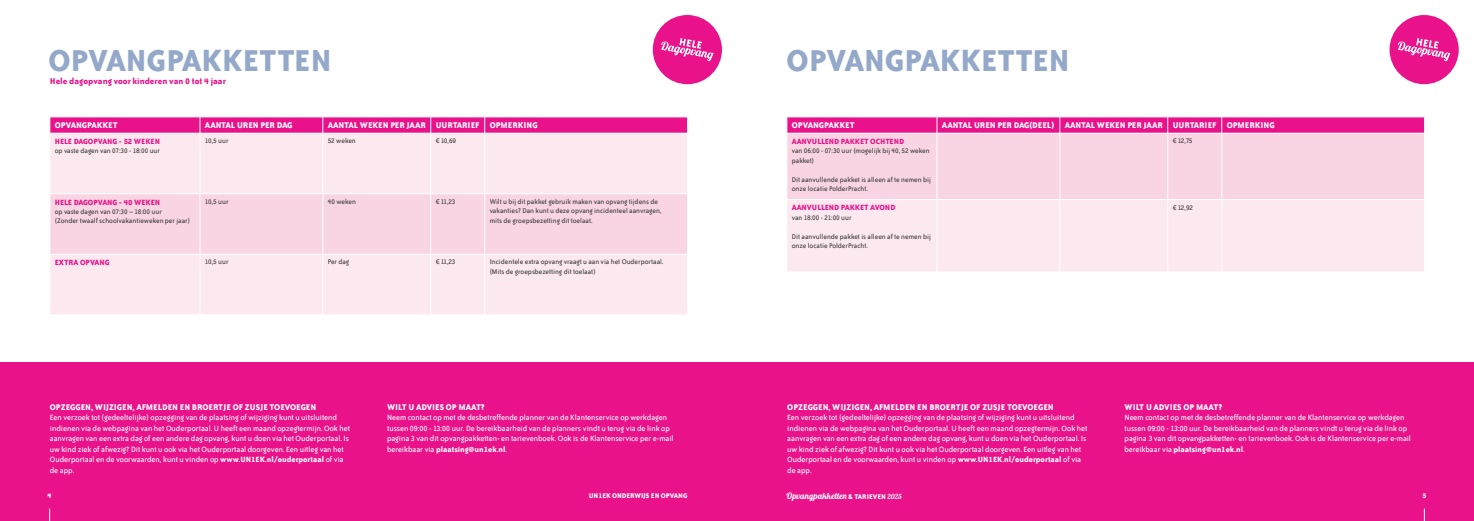
<style>
.page{position:relative;width:1474px;height:521px;background:#fff}
.page>*{position:absolute;margin:0;border:0;box-sizing:border-box;transform-origin:0 0}
.t1{font:700 35px "Bailey Sans ITC";color:#94a8ca}
.t2{font:700 9.62px "Bailey Sans ITC";color:#fff}
.t3{font:700 9.62px "Bailey Sans ITC";color:#ea128a}
.t4{font:700 9.62px "Bailey Sans ITC";letter-spacing:-.02em;color:#fff}
.t5{font:8.75px/10.5px "Bailey Sans ITC";color:#fff}
.t6{font:700 8.75px "Bailey Sans ITC";color:#ea128a}
.t7{font:700 8.75px "Bailey Sans ITC";color:#fff}
.t8{font:8.75px "Lobster 1.4";color:#fff}
.t9{font:7.88px/9.5px "Bailey Sans ITC";color:#3e3e3f}
.t10{font:700 7.88px "Bailey Sans ITC";color:#fff}
.s1{font-weight:700}
.s2{font-weight:400}
.s3{font-family:"Bailey Sans ITC";font-weight:700;font-size:7.88px}
.s4{font-size:7px}
</style>
<div class="page">
<div style="left:737px;top:362px;width:736px;height:159px;background:#ea128a"></div>
<div style="left:0;top:362px;width:737px;height:159px;background:#ea128a"></div>
<svg style="left:1423px;top:509px;width:1px;height:12px"></svg>
<svg style="left:49px;top:509px;width:1px;height:12px"></svg>
<div style="left:51px;top:134px;width:636px;height:180px;background:#fce9f0"></div>
<div style="left:51px;top:194px;width:636px;height:60px;background:#f9d5e3"></div>
<svg style="left:50px;top:117px;width:638px;height:16px;background:#eb1e90"></svg>
<hr style="left:200px;top:133px;width:1px;height:60px;background:#fff">
<hr style="left:322px;top:133px;width:1px;height:60px;background:#fff">
<hr style="left:430px;top:133px;width:1px;height:60px;background:#fff">
<hr style="left:484px;top:133px;width:1px;height:60px;background:#fff">
<hr style="left:50px;top:193px;width:150px;height:1px;background:#fff">
<hr style="left:200px;top:193px;width:123px;height:1px;background:#fff">
<hr style="left:200px;top:194px;width:1px;height:60px;background:#fff">
<hr style="left:323px;top:193px;width:108px;height:1px;background:#fff">
<hr style="left:322px;top:194px;width:1px;height:60px;background:#fff">
<hr style="left:431px;top:193px;width:54px;height:1px;background:#fff">
<hr style="left:430px;top:194px;width:1px;height:60px;background:#fff">
<hr style="left:485px;top:193px;width:202px;height:1px;background:#fff">
<hr style="left:484px;top:194px;width:1px;height:60px;background:#fff">
<hr style="left:50px;top:254px;width:150px;height:1px;background:#fff">
<hr style="left:200px;top:254px;width:123px;height:1px;background:#fff">
<hr style="left:200px;top:254px;width:1px;height:61px;background:#fff">
<hr style="left:323px;top:254px;width:108px;height:1px;background:#fff">
<hr style="left:322px;top:254px;width:1px;height:61px;background:#fff">
<hr style="left:431px;top:254px;width:54px;height:1px;background:#fff">
<hr style="left:430px;top:254px;width:1px;height:61px;background:#fff">
<hr style="left:485px;top:254px;width:202px;height:1px;background:#fff">
<hr style="left:484px;top:254px;width:1px;height:61px;background:#fff">
<div style="left:787px;top:134px;width:637px;height:65px;background:#f9d5e3"></div>
<div style="left:787px;top:200px;width:637px;height:72px;background:#fce9f0"></div>
<svg style="left:786px;top:117px;width:639px;height:16px;background:#eb1e90"></svg>
<hr style="left:936px;top:133px;width:1px;height:66px;background:#fff">
<hr style="left:1059px;top:133px;width:1px;height:66px;background:#fff">
<hr style="left:1167px;top:133px;width:1px;height:66px;background:#fff">
<hr style="left:1221px;top:133px;width:1px;height:66px;background:#fff">
<hr style="left:936px;top:200px;width:1px;height:72px;background:#fff">
<hr style="left:1059px;top:200px;width:1px;height:72px;background:#fff">
<hr style="left:1167px;top:200px;width:1px;height:72px;background:#fff">
<hr style="left:1221px;top:200px;width:1px;height:72px;background:#fff">
<div style="left:651px;top:14px;width:72px;height:71px;background:#ea128a;border-radius:50%"></div>
<div style="left:650px;top:12px;width:74px;height:75px;border:3px solid #fff;border-radius:50%"></div>
<svg style="left:661px;top:38px;width:52px;height:23px"></svg>
<div style="left:1388px;top:14px;width:71px;height:71px;background:#ea128a;border-radius:50%"></div>
<div style="left:1386px;top:12px;width:75px;height:75px;border:3px solid #fff;border-radius:50%"></div>
<svg style="left:1398px;top:38px;width:52px;height:23px"></svg>
<p class="t1" style="left:48px;top:41px;width:285px">OPVANGPAKKETTEN</p>
<p class="t3" style="left:50px;top:76px;width:177px">Hele dagopvang voor kinderen van 0 tot 4 jaar</p>
<p class="t2" style="left:55px;top:120px;width:64px">OPVANGPAKKET</p>
<p class="t4" style="left:205px;top:120px;width:89px">AANTAL UREN PER DAG</p>
<p class="t2" style="left:328px;top:120px;width:99px">AANTAL WEKEN PER JAAR</p>
<p class="t2" style="left:436px;top:120px;width:45px">UURTARIEF</p>
<p class="t2" style="left:489px;top:120px;width:50px">OPMERKING</p>
<p class="t6" style="left:55px;top:137px;width:107px">HELE DAGOPVANG - 52 WEKEN</p>
<p class="t9" style="left:55px;top:146px;width:107px">op vaste dagen van 07:30 - 18:00 uur</p>
<p class="t9" style="left:205px;top:136px;width:25px">10,5 uur</p>
<p class="t9" style="left:328px;top:136px;width:30px">52 weken</p>
<p class="t9" style="left:436px;top:136px;width:22px">€ 10,69</p>
<p class="t1" style="left:786px;top:41px;width:285px">OPVANGPAKKETTEN</p>
<p class="t2" style="left:791px;top:120px;width:64px">OPVANGPAKKET</p>
<p class="t2" style="left:941px;top:120px;width:114px">AANTAL UREN PER DAG(DEEL)</p>
<p class="t2" style="left:1064px;top:120px;width:99px">AANTAL WEKEN PER JAAR</p>
<p class="t2" style="left:1172px;top:120px;width:45px">UURTARIEF</p>
<p class="t2" style="left:1226px;top:120px;width:50px">OPMERKING</p>
<p class="t6" style="left:791px;top:137px;width:114px">AANVULLEND PAKKET OCHTEND</p>
<p class="t9" style="left:791px;top:146px;width:139px">van 06:00 - 07:30 uur (mogelijk bij 40, 52 weken pakket)</p>
<p class="t9" style="left:791px;top:175px;width:141px">Dit aanvullende pakket is alleen af te nemen bij onze locatie PolderPracht.</p>
<p class="t9" style="left:1172px;top:136px;width:21px">€ 12,75</p>
<p class="t6" style="left:55px;top:197px;width:107px">HELE DAGOPVANG - 40 WEKEN</p>
<p class="t9" style="left:55px;top:207px;width:109px">op vaste dagen van 07:30 – 18:00 uur</p>
<p class="t9" style="left:55px;top:216px;width:137px">(Zonder twaalf schoolvakantieweken per jaar)</p>
<p class="t9" style="left:205px;top:197px;width:25px">10,5 uur</p>
<p class="t9" style="left:328px;top:197px;width:30px">40 weken</p>
<p class="t9" style="left:436px;top:197px;width:21px">€ 11,23</p>
<p class="t9" style="left:489px;top:197px;width:173px">Wilt u bij dit pakket gebruik maken van opvang tijdens de vakanties? Dan kunt u deze opvang incidenteel aanvragen,</p>
<p class="t9" style="left:489px;top:216px;width:104px">mits de groepsbezetting dit toelaat.</p>
<p class="t6" style="left:791px;top:203px;width:105px">AANVULLEND PAKKET AVOND</p>
<p class="t9" style="left:791px;top:213px;width:61px">van 18:00 - 21:00 uur</p>
<p class="t9" style="left:791px;top:232px;width:141px">Dit aanvullende pakket is alleen af te nemen bij onze locatie PolderPracht.</p>
<p class="t9" style="left:1172px;top:203px;width:22px">€ 12,92</p>
<p class="t6" style="left:55px;top:258px;width:56px">EXTRA OPVANG</p>
<p class="t9" style="left:205px;top:257px;width:25px">10,5 uur</p>
<p class="t9" style="left:328px;top:257px;width:23px">Per dag</p>
<p class="t9" style="left:436px;top:257px;width:21px">€ 11,23</p>
<p class="t9" style="left:489px;top:257px;width:175px">Incidentele extra opvang vraagt u aan via het Ouderportaal.</p>
<p class="t9" style="left:489px;top:267px;width:107px">(Mits de groepsbezetting dit toelaat)</p>
<p class="t2" style="left:50px;top:401px;width:268px">OPZEGGEN, WIJZIGEN, AFMELDEN EN BROERTJE OF ZUSJE TOEVOEGEN</p>
<p class="t5" style="left:50px;top:412px;width:301px">Een verzoek tot (gedeeltelijke) opzegging van de plaatsing of wijziging kunt u uitsluitend indienen via de webpagina van het Ouderportaal. U heeft een maand opzegtermijn. Ook het aanvragen van een extra dag of een andere dag opvang, kunt u doen via het Ouderportaal. Is uw kind ziek of afwezig? Dit kunt u ook via het Ouderportaal doorgeven. Een uitleg van het Ouderportaal en de voorwaarden, kunt u vinden op <span class="s1">www.UN1EK.nl/ouderportaal</span> of via de app.</p>
<p class="t2" style="left:387px;top:401px;width:99px">WILT U ADVIES OP MAAT?</p>
<p class="t5" style="left:387px;top:412px;width:288px">Neem contact op met de desbetreffende planner van de Klantenservice op werkdagen tussen 09:00 - 13:00 uur. De bereikbaarheid van de planners vindt u terug via de link op pagina 3 van dit opvangpakketten- en tarievenboek. Ook is de Klantenservice per e-mail</p>
<p class="t7" style="left:387px;top:444px;width:122px"><span class="s2">bereikbaar via</span> plaatsing@un1ek.nl<span class="s2">.</span></p>
<p class="t2" style="left:787px;top:401px;width:268px">OPZEGGEN, WIJZIGEN, AFMELDEN EN BROERTJE OF ZUSJE TOEVOEGEN</p>
<p class="t5" style="left:787px;top:412px;width:301px">Een verzoek tot (gedeeltelijke) opzegging van de plaatsing of wijziging kunt u uitsluitend indienen via de webpagina van het Ouderportaal. U heeft een maand opzegtermijn. Ook het aanvragen van een extra dag of een andere dag opvang, kunt u doen via het Ouderportaal. Is uw kind ziek of afwezig? Dit kunt u ook via het Ouderportaal doorgeven. Een uitleg van het Ouderportaal en de voorwaarden, kunt u vinden op <span class="s1">www.UN1EK.nl/ouderportaal</span> of via de app.</p>
<p class="t2" style="left:1124px;top:401px;width:99px">WILT U ADVIES OP MAAT?</p>
<p class="t5" style="left:1124px;top:412px;width:288px">Neem contact op met de desbetreffende planner van de Klantenservice op werkdagen tussen 09:00 - 13:00 uur. De bereikbaarheid van de planners vindt u terug via de link op pagina 3 van dit opvangpakketten- en tarievenboek. Ook is de Klantenservice per e-mail</p>
<p class="t7" style="left:1124px;top:444px;width:122px"><span class="s2">bereikbaar via</span> plaatsing@un1ek.nl<span class="s2">.</span></p>
<p class="t10" style="left:48px;top:492px;width:6px">4</p>
<p class="t10" style="left:589px;top:492px;width:100px">UN1EK ONDERWIJS EN OPVANG</p>
<p class="t8" style="left:786px;top:490px;width:117px">Opvangpakketten <span class="s3">&amp; TARIEVEN</span> <span class="s4">2025</span></p>
<p class="t10" style="left:1422px;top:492px;width:6px">5</p>
</div>
